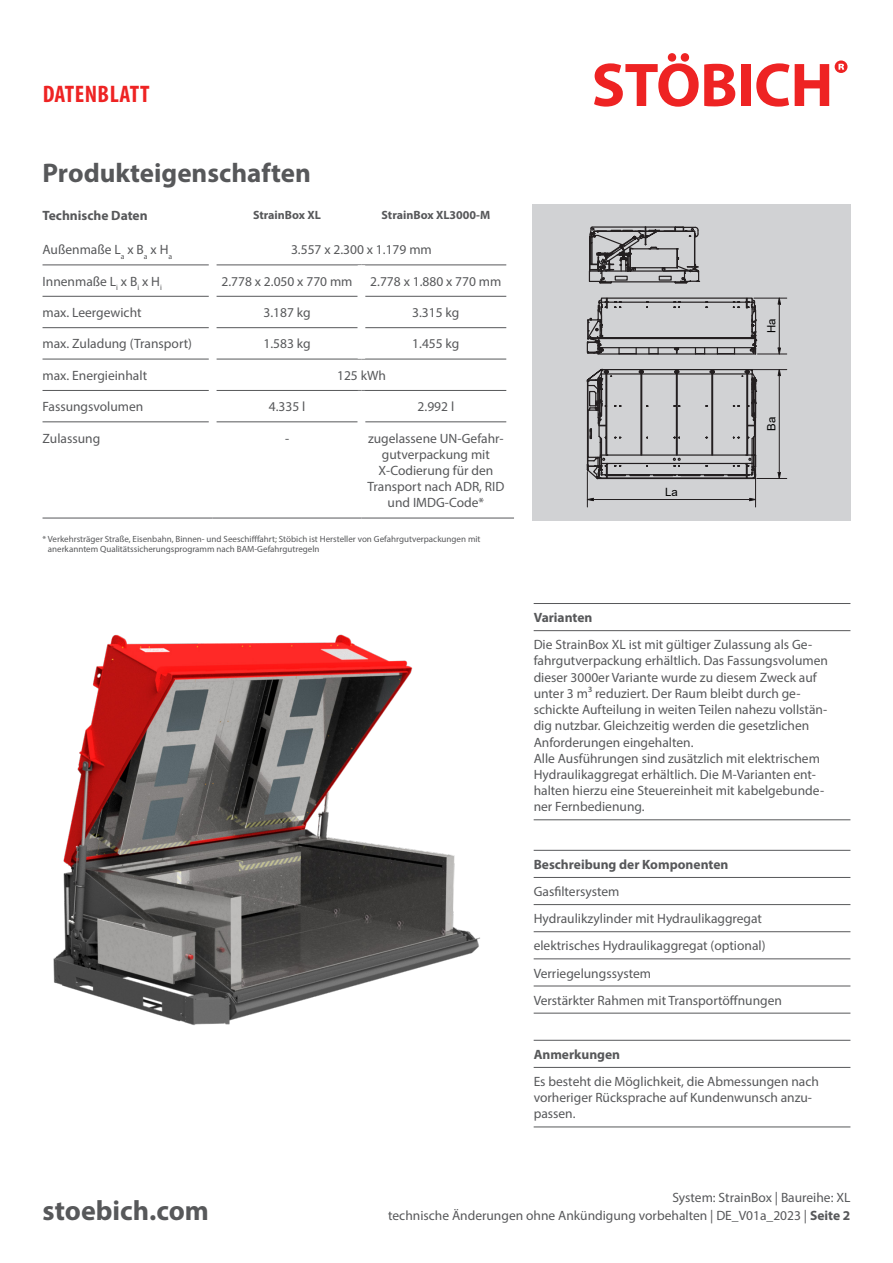
<style>
.page{position:relative;width:893px;height:1263px;background:#fff}
.page>*{position:absolute;margin:0;border:0;box-sizing:border-box;transform-origin:0 0}
.t1{font:700 28.05px "Myriad Pro";color:#57585a}
.t2{font:700 27px "Myriad Pro";color:#57585a}
.t3{font:700 condensed 24px "Myriad Pro";letter-spacing:.02em;color:#ee2323}
.t4{font:13.5px/16.2px "Myriad Pro";color:#57585a}
.t5{font:700 13.5px "Myriad Pro";color:#57585a}
.t6{font:700 12px "Myriad Pro";color:#57585a}
.t7{font:11.4px "Arial";color:#000}
.t8{font:9px/10.8px "Myriad Pro";color:#57585a}
.s1{font-weight:700}
</style>
<div class="page">
<div style="left:531px;top:204px;width:319px;height:316px;background:#d1d2d4"></div>
<svg style="left:835px;top:60px;width:12px;height:13px"></svg>
<svg style="left:594px;top:53px;width:141px;height:54px"></svg>
<div style="left:741px;top:64px;width:10px;height:42px;background:#ee2323"></div>
<svg style="left:756px;top:63px;width:33px;height:44px"></svg>
<svg style="left:795px;top:64px;width:34px;height:42px"></svg>
<img style="left:53px;top:634px;width:427px;height:391px">
<svg style="left:586px;top:297px;width:171px;height:58px"></svg>
<svg style="left:586px;top:368px;width:172px;height:112px"></svg>
<svg style="left:777px;top:297px;width:4px;height:8px"></svg>
<svg style="left:777px;top:347px;width:4px;height:7px"></svg>
<hr style="left:779px;top:304px;width:1px;height:44px;background:#231f20">
<hr style="left:757px;top:354px;width:30px;height:1px;background:#231f20">
<hr style="left:754px;top:298px;width:33px;height:1px;background:#231f20">
<svg style="left:777px;top:472px;width:4px;height:6px"></svg>
<svg style="left:777px;top:370px;width:4px;height:6px"></svg>
<hr style="left:779px;top:376px;width:1px;height:96px;background:#231f20">
<hr style="left:757px;top:478px;width:30px;height:1px;background:#231f20">
<hr style="left:748px;top:369px;width:39px;height:1px;background:#231f20">
<svg style="left:749px;top:498px;width:8px;height:3px"></svg>
<svg style="left:586px;top:498px;width:8px;height:3px"></svg>
<hr style="left:593px;top:499px;width:157px;height:1px;background:#231f20">
<hr style="left:587px;top:472px;width:1px;height:35px;background:#231f20">
<hr style="left:755px;top:383px;width:1px;height:124px;background:#231f20">
<svg style="left:588px;top:226px;width:112px;height:58px"></svg>
<hr style="left:534px;top:603px;width:316px;height:1px;background:#57585a">
<hr style="left:534px;top:630px;width:316px;height:1px;background:#57585a">
<hr style="left:534px;top:819px;width:316px;height:1px;background:#57585a">
<hr style="left:534px;top:850px;width:316px;height:1px;background:#57585a">
<hr style="left:534px;top:877px;width:316px;height:1px;background:#57585a">
<hr style="left:534px;top:904px;width:316px;height:1px;background:#57585a">
<hr style="left:534px;top:931px;width:316px;height:1px;background:#57585a">
<hr style="left:534px;top:958px;width:316px;height:1px;background:#57585a">
<hr style="left:534px;top:986px;width:316px;height:1px;background:#57585a">
<hr style="left:534px;top:1013px;width:316px;height:1px;background:#57585a">
<hr style="left:534px;top:1040px;width:316px;height:1px;background:#57585a">
<hr style="left:534px;top:1067px;width:316px;height:1px;background:#57585a">
<hr style="left:534px;top:1126px;width:316px;height:1px;background:#57585a">
<hr style="left:43px;top:264px;width:166px;height:1px;background:#57585a">
<hr style="left:216px;top:264px;width:145px;height:1px;background:#57585a">
<hr style="left:361px;top:264px;width:145px;height:1px;background:#57585a">
<hr style="left:43px;top:296px;width:166px;height:1px;background:#57585a">
<hr style="left:216px;top:296px;width:142px;height:1px;background:#57585a">
<hr style="left:365px;top:296px;width:141px;height:1px;background:#57585a">
<hr style="left:43px;top:327px;width:166px;height:1px;background:#57585a">
<hr style="left:216px;top:327px;width:142px;height:1px;background:#57585a">
<hr style="left:365px;top:327px;width:141px;height:1px;background:#57585a">
<hr style="left:43px;top:359px;width:166px;height:1px;background:#57585a">
<hr style="left:216px;top:359px;width:145px;height:1px;background:#57585a">
<hr style="left:361px;top:359px;width:145px;height:1px;background:#57585a">
<hr style="left:43px;top:390px;width:166px;height:1px;background:#57585a">
<hr style="left:216px;top:390px;width:145px;height:1px;background:#57585a">
<hr style="left:361px;top:390px;width:145px;height:1px;background:#57585a">
<hr style="left:43px;top:421px;width:166px;height:1px;background:#57585a">
<hr style="left:216px;top:421px;width:142px;height:1px;background:#57585a">
<hr style="left:365px;top:421px;width:141px;height:1px;background:#57585a">
<hr style="left:43px;top:518px;width:170px;height:1px;background:#57585a">
<hr style="left:213px;top:518px;width:148px;height:1px;background:#57585a">
<hr style="left:361px;top:518px;width:153px;height:1px;background:#57585a">
<h3 class="t3" style="left:43px;top:79px;width:108px">DATENBLATT</h3>
<h2 class="t2" style="left:43px;top:155px;width:270px">Produkteigenschaften</h2>
<p class="t5" style="left:43px;top:207px;width:107px">Technische Daten</p>
<p class="t6" style="left:253px;top:207px;width:70px">StrainBox XL</p>
<p class="t6" style="left:382px;top:207px;width:110px">StrainBox XL3000-M</p>
<p class="t4" style="left:43px;top:241px;width:131px">Außenmaße L<sub>a</sub> x B<sub>a</sub> x H<sub>a</sub></p>
<p class="t4" style="left:291px;top:241px;width:142px">3.557 x 2.300 x 1.179 mm</p>
<p class="t4" style="left:43px;top:273px;width:121px">Innenmaße L<sub>i</sub> x B<sub>i</sub> x H<sub>i</sub></p>
<p class="t4" style="left:221px;top:273px;width:133px">2.778 x 2.050 x 770 mm</p>
<p class="t4" style="left:370px;top:273px;width:133px">2.778 x 1.880 x 770 mm</p>
<p class="t4" style="left:43px;top:304px;width:101px">max. Leergewicht</p>
<p class="t4" style="left:263px;top:304px;width:49px">3.187 kg</p>
<p class="t4" style="left:412px;top:304px;width:49px">3.315 kg</p>
<p class="t4" style="left:43px;top:336px;width:151px">max. Zuladung (Transport)</p>
<p class="t4" style="left:263px;top:336px;width:49px">1.583 kg</p>
<p class="t4" style="left:412px;top:336px;width:49px">1.455 kg</p>
<p class="t4" style="left:43px;top:367px;width:106px">max. Energieinhalt</p>
<p class="t4" style="left:337px;top:367px;width:50px">125 kWh</p>
<p class="t4" style="left:43px;top:398px;width:102px">Fassungsvolumen</p>
<p class="t4" style="left:269px;top:398px;width:38px">4.335 l</p>
<p class="t4" style="left:418px;top:398px;width:38px">2.992 l</p>
<p class="t4" style="left:43px;top:430px;width:59px">Zulassung</p>
<p class="t4" style="left:285px;top:430px;width:6px">-</p>
<p class="t4" style="left:367px;top:430px;width:139px;text-align:center">zugelassene UN-Gefahr&shy;gutverpackung mit<br>X-Codierung für den<br>Transport nach ADR, RID und IMDG-Code*</p>
<p class="t8" style="left:48px;top:533px;width:434px;text-indent:-5px">* Verkehrsträger Straße, Eisenbahn, Binnen- und Seeschifffahrt; Stöbich ist Hersteller von Gefahrgutverpackungen mit anerkanntem Qualitätssicherungsprogramm nach BAM-Gefahrgutregeln</p>
<p class="t7" style="left:763px;top:333px;width:16px;rotate:-90deg">Ha</p>
<p class="t7" style="left:665px;top:484px;width:14px">La</p>
<p class="t7" style="left:763px;top:431px;width:16px;rotate:-90deg">Ba</p>
<p class="t5" style="left:534px;top:609px;width:60px">Varianten</p>
<p class="t4" style="left:534px;top:636px;width:296px">Die StrainBox XL ist mit gültiger Zulassung als Ge&shy;fahrgutverpackung erhältlich. Das Fassungsvolumen dieser 3000er Variante wurde zu diesem Zweck auf unter 3 m³ reduziert. Der Raum bleibt durch ge&shy;schickte Aufteilung in weiten Teilen nahezu vollstän&shy;dig nutzbar. Gleichzeitig werden die gesetzlichen Anforderungen eingehalten.<br>Alle Ausführungen sind zusätzlich mit elektrischem Hydraulikaggregat erhältlich. Die M-Varianten ent&shy;halten hierzu eine Steuereinheit mit kabelgebunde&shy;ner Fernbedienung.</p>
<p class="t5" style="left:534px;top:855px;width:196px">Beschreibung der Komponenten</p>
<p class="t4" style="left:534px;top:878px;width:250px;line-height:27.2px">Gasfiltersystem<br>Hydraulikzylinder mit Hydraulikaggregat elektrisches Hydraulikaggregat (optional)<br>Verriegelungssystem<br>Verstärkter Rahmen mit Transportöffnungen</p>
<p class="t5" style="left:534px;top:1045px;width:88px">Anmerkungen</p>
<p class="t4" style="left:534px;top:1073px;width:287px">Es besteht die Möglichkeit, die Abmessungen nach vorheriger Rücksprache auf Kundenwunsch anzu&shy;passen.</p>
<h1 class="t1" style="left:43px;top:1193px;width:168px">stoebich.com</h1>
<p class="t4" style="left:388px;top:1189px;width:464px;line-height:18px;text-align:right">System: StrainBox | Baureihe: XL<br>technische Änderungen ohne Ankündigung vorbehalten | DE_V01a_2023 | <span class="s1">Seite 2</span></p>
</div>
